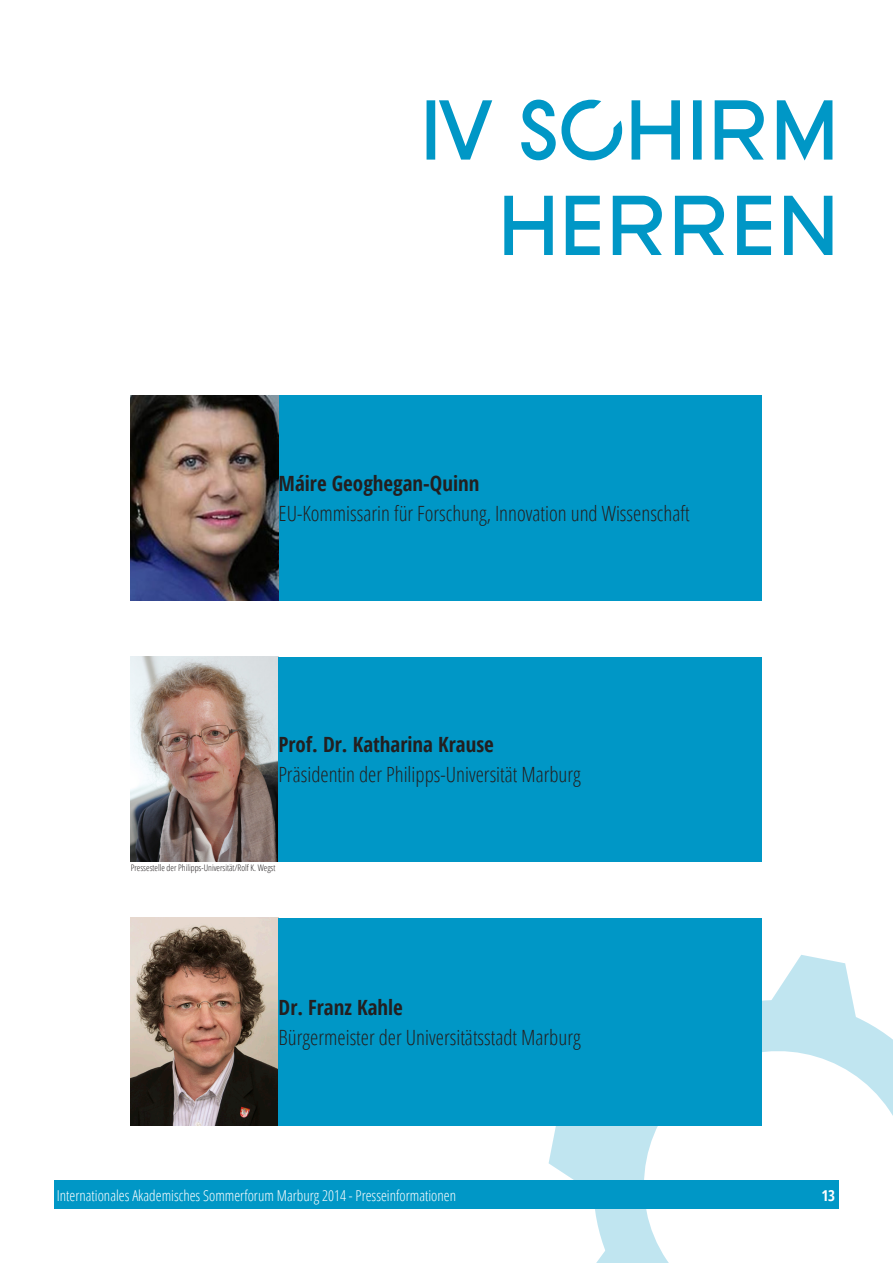
<style>
.page{position:relative;width:893px;height:1263px;background:#fff}
.page>*{position:absolute;margin:0;border:0;box-sizing:border-box;transform-origin:0 0}
.t1{font:300 condensed 21px "Open Sans";color:#231f20}
.t2{font:700 condensed 21px "Open Sans";color:#231f20}
.t3{font:300 condensed 15px "Open Sans";color:#fff}
.t4{font:700 condensed 15px "Open Sans";color:#fff}
.t5{font:300 condensed 9px "Open Sans";color:#231f20}
</style>
<div class="page">
<svg style="left:595px;top:1000px;width:298px;height:263px"></svg>
<svg style="left:595px;top:1248px;width:46px;height:15px"></svg>
<svg style="left:549px;top:1126px;width:63px;height:55px;background:#c2e6f0"></svg>
<svg style="left:770px;top:955px;width:86px;height:63px"></svg>
<img style="left:131px;top:657px;width:147px;height:204px">
<img style="left:131px;top:918px;width:148px;height:208px">
<div style="left:279px;top:395px;width:483px;height:206px;background:#0097c6"></div>
<div style="left:278px;top:657px;width:484px;height:204px;background:#0097c6"></div>
<div style="left:279px;top:918px;width:483px;height:208px;background:#0097c6"></div>
<div style="left:54px;top:1181px;width:785px;height:28px;background:#0097c6"></div>
<svg style="left:504px;top:196px;width:328px;height:59px"></svg>
<svg style="left:427px;top:100px;width:405px;height:61px"></svg>
<img style="left:131px;top:395px;width:147px;height:206px">
<p class="t2" style="left:279px;top:469px;width:202px">Máire Geoghegan-Quinn</p>
<p class="t1" style="left:279px;top:499px;width:413px">EU-Kommissarin für Forschung, Innovation und Wissenschaft</p>
<p class="t2" style="left:278px;top:730px;width:217px">Prof. Dr. Katharina Krause</p>
<p class="t1" style="left:278px;top:760px;width:304px">Präsidentin der Philipps-Universität Marburg</p>
<p class="t5" style="left:131px;top:862px;width:146px">Pressestelle der Philipps-Universität/Rolf K. Wegst</p>
<p class="t2" style="left:279px;top:992px;width:126px">Dr. Franz Kahle</p>
<p class="t1" style="left:279px;top:1023px;width:304px">Bürgermeister der Universitätsstadt Marburg</p>
<p class="t3" style="left:57px;top:1185px;width:401px">Internationales Akademisches Sommerforum Marburg 2014 - Presseinformationen</p>
<p class="t4" style="left:821px;top:1185px;width:15px">13</p>
</div>
